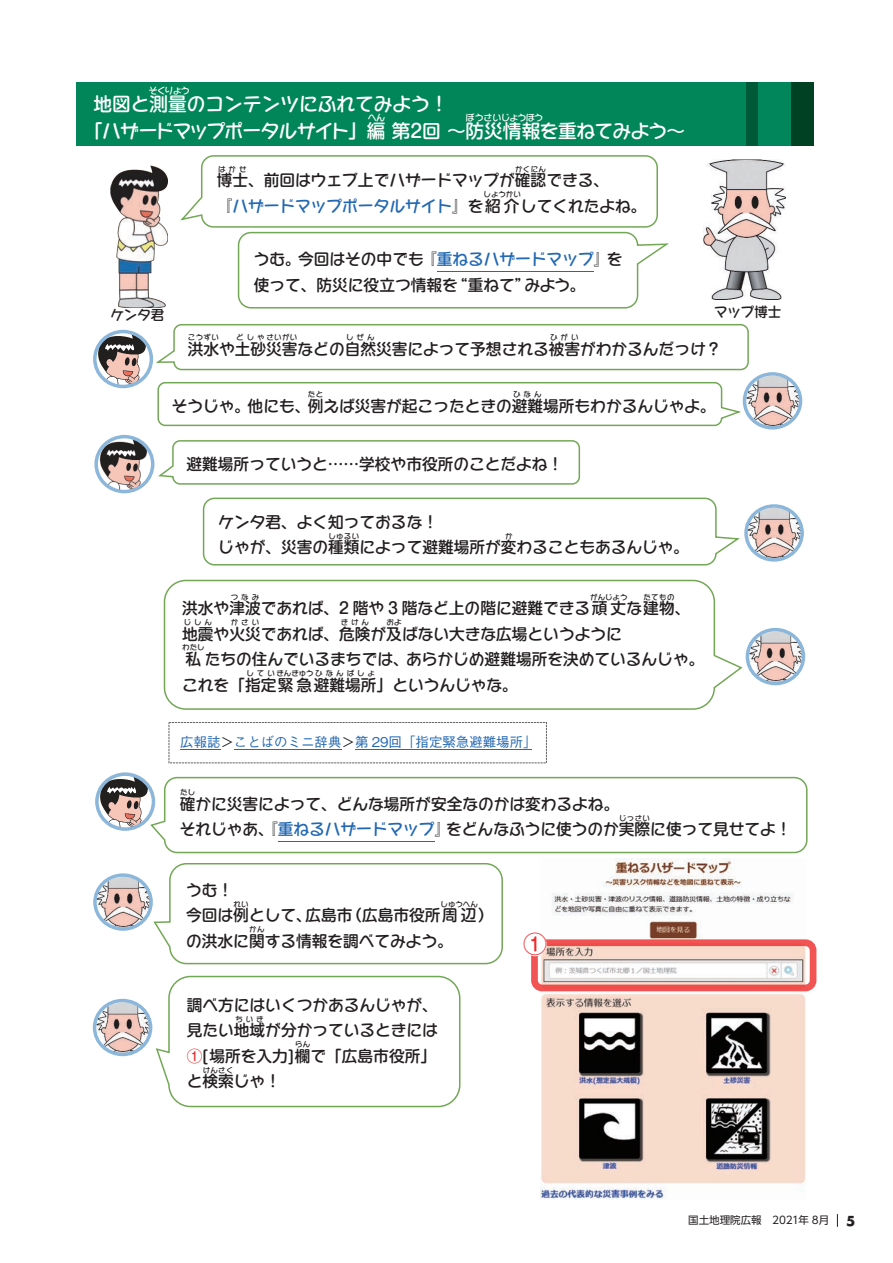
<style>
.page{position:relative;width:893px;height:1263px;background:#fff}
.page>*{position:absolute;margin:0;border:0;box-sizing:border-box;transform-origin:0 0}
.t1{font:500 24px "Shin M Go Pr 6 N";color:#ee2a29}
.t2{font:500 18.75px/26.8px "Capie N Std";letter-spacing:-.02em;color:#fff}
.t3{font:500 15.75px/25.3px "Capie N Std";color:#231f20}
.t4{font:500 15.75px "Shin M Go Pr 6 N";color:#231f20}
.t5{font:500 13.5px "Gothic BBB Pr 6 N";color:#2268b3}
.t6{font:500 13.5px "Capie N Std";color:#231f20}
.t7{font:13.5px "Futura Koyu";color:#231f20}
.t8{font:10.5px "UD Shin Go NT Pr 6 N";color:#231f20}
.t9{font:500 9px "Capie N Std";letter-spacing:-.045em;color:#fff}
.t10{font:500 9px "Capie N Std";letter-spacing:-.065em;color:#fff}
.t11{font:500 7.5px "Capie N Std";letter-spacing:.05em;color:#231f20}
.t12{font:500 7.5px "Capie N Std";letter-spacing:.395em;color:#231f20}
.t13{font:500 7.5px "Capie N Std";letter-spacing:.15em;color:#231f20}
.s1{font-family:"Shin M Go Pr 6 N"}
.s2{color:#2268b3}
.s3{font-family:"Shin M Go Pr 6 N";color:#2268b3}
.s4{color:#231f20}
.s5{font-family:"Capie N Std"}
.s6{color:#ee2a29}
</style>
<div class="page">
<svg style="left:837px;top:1214px;width:1px;height:13px"></svg>
<div style="left:77px;top:82px;width:737px;height:64px;background:#008659"></div>
<div style="left:746px;top:82px;width:11px;height:64px;background:#005938"></div>
<div style="left:791px;top:82px;width:23px;height:64px;background:#004124"></div>
<img style="left:541px;top:859px;width:266px;height:341px">
<img style="left:703px;top:160px;width:83px;height:139px">
<img style="left:111px;top:165px;width:57px;height:143px">
<svg style="left:180px;top:155px;width:489px;height:154px"></svg>
<hr style="left:437px;top:271px;width:157px;height:1px;background:#2268b3">
<div style="left:169px;top:722px;width:378px;height:41px;border:1px dashed #636366"></div>
<hr style="left:180px;top:749px;width:40px;height:1px;background:#2268b3">
<hr style="left:234px;top:749px;width:108px;height:1px;background:#2268b3">
<hr style="left:355px;top:749px;width:177px;height:1px;background:#2268b3">
<svg style="left:95px;top:772px;width:54px;height:59px"></svg>
<svg style="left:149px;top:776px;width:659px;height:78px"></svg>
<hr style="left:278px;top:841px;width:157px;height:1px;background:#2268b3">
<svg style="left:93px;top:863px;width:410px;height:102px"></svg>
<svg style="left:92px;top:975px;width:369px;height:133px"></svg>
<svg style="left:93px;top:324px;width:711px;height:242px"></svg>
<svg style="left:745px;top:627px;width:61px;height:59px"></svg>
<svg style="left:163px;top:579px;width:580px;height:131px"></svg>
<div style="left:531px;top:939px;width:285px;height:52px;border:7px solid #ee2a29;border-radius:8px"></div>
<img style="left:531px;top:917px;width:19px;height:40px">
<p class="t10" style="left:149px;top:84px;width:42px">そくりょう</p>
<p class="t2" style="left:84px;top:88px;width:603px;text-indent:9px"><span class="s1">地図</span>と<span class="s1">測量</span>のコンテンツにふれてみよう！<br>「ハザードマップポータルサイト」<span class="s1">編第</span>2<span class="s1">回</span> ～<span class="s1">防災情報</span>を<span class="s1">重</span>ねてみよう～</p>
<p class="t10" style="left:368px;top:111px;width:19px">へん</p>
<p class="t9" style="left:465px;top:111px;width:79px">ぼうさいじょうほう</p>
<p class="t11" style="left:218px;top:163px;width:30px">はかせ</p>
<p class="t11" style="left:515px;top:163px;width:32px">かくにん</p>
<p class="t11" style="left:484px;top:189px;width:39px">しょうかい</p>
<p class="t3" style="left:217px;top:166px;width:431px"><span class="s1">博士</span>、<span class="s1">前回</span>はウェブ<span class="s1">上</span>でハザードマップが<span class="s1">確認</span>できる、<br>『<span class="s2">ハザードマップポータルサイト</span>』を<span class="s1">紹介</span>してくれたよね。</p>
<p class="t3" style="left:254px;top:245px;width:370px">うむ。<span class="s1">今回</span>はその<span class="s1">中</span>でも『<span class="s3">重</span><span class="s2">ねるハザードマップ</span>』を<span class="s1">使</span>って、<span class="s1">防災</span>に<span class="s1">役立</span>つ<span class="s1">情報</span>を“<span class="s1">重</span>ねて”みよう。</p>
<p class="t6" style="left:111px;top:305px;width:55px">ケンタ<span class="s1">君</span></p>
<p class="t6" style="left:714px;top:301px;width:69px">マップ<span class="s1">博士</span></p>
<p class="t11" style="left:188px;top:332px;width:32px">こうずい</p>
<p class="t13" style="left:236px;top:332px;width:63px">どしゃさいがい</p>
<p class="t11" style="left:346px;top:332px;width:30px">しぜん</p>
<p class="t11" style="left:550px;top:332px;width:30px">ひがい</p>
<p class="t3" style="left:188px;top:334px;width:535px"><span class="s1">洪水</span>や<span class="s1">土砂災害</span>などの<span class="s1">自然災害</span>によって<span class="s1">予想</span>される<span class="s1">被害</span>がわかるんだっけ？</p>
<p class="t11" style="left:308px;top:388px;width:17px">たと</p>
<p class="t11" style="left:513px;top:388px;width:30px">ひなん</p>
<p class="t3" style="left:172px;top:391px;width:545px">そうじゃ。<span class="s1">他</span>にも、<span class="s1">例</span>えば<span class="s1">災害</span>が<span class="s1">起</span>こったときの<span class="s1">避難場所</span>もわかるんじゃよ。</p>
<p class="t3" style="left:187px;top:449px;width:378px"><span class="s1">避難場所</span>っていうと……<span class="s1">学校</span>や<span class="s1">市役所</span>のことだよね！</p>
<p class="t3" style="left:218px;top:508px;width:472px">ケンタ<span class="s1">君</span>、よく<span class="s1">知</span>っておるな！<br>じゃが、<span class="s1">災害</span>の<span class="s1">種類</span>によって<span class="s1">避難場所</span>が<span class="s1">変</span>わることもあるんじゃ。</p>
<p class="t11" style="left:328px;top:530px;width:32px">しゅるい</p>
<p class="t11" style="left:505px;top:530px;width:9px">か</p>
<p class="t11" style="left:231px;top:591px;width:30px">つなみ</p>
<p class="t11" style="left:590px;top:591px;width:39px">がんじょう</p>
<p class="t11" style="left:643px;top:591px;width:32px">たてもの</p>
<p class="t3" style="left:182px;top:594px;width:524px"><span class="s1">洪水</span>や<span class="s1">津波</span>であれば、2 <span class="s1">階</span>や 3 <span class="s1">階</span>など<span class="s1">上</span>の<span class="s1">階</span>に<span class="s1">避難</span>できる<span class="s1">頑丈</span>な<span class="s1">建物</span>、<span class="s1">地震</span>や<span class="s1">火災</span>であれば、<span class="s1">危険</span>が<span class="s1">及</span>ばない<span class="s1">大</span>きな<span class="s1">広場</span>というように<br><span class="s1">私</span>たちの<span class="s1">住</span>んでいるまちでは、あらかじめ<span class="s1">避難場所</span>を<span class="s1">決</span>めているんじゃ。これを「<span class="s1">指定緊急避難場所</span>」というんじゃな。</p>
<p class="t11" style="left:184px;top:616px;width:30px">じしん</p>
<p class="t11" style="left:231px;top:616px;width:30px">かさい</p>
<p class="t11" style="left:341px;top:616px;width:30px">きけん</p>
<p class="t11" style="left:386px;top:616px;width:17px">およ</p>
<p class="t11" style="left:182px;top:642px;width:24px">わたし</p>
<p class="t12" style="left:246px;top:667px;width:130px">していきんきゅうひなんばしょ</p>
<p class="t5" style="left:180px;top:731px;width:358px">広報誌<span class="s4">＞</span>ことばのミニ辞典<span class="s4">＞</span>第 29回「指定緊急避難場所」</p>
<p class="t11" style="left:180px;top:787px;width:17px">たし</p>
<p class="t3" style="left:180px;top:789px;width:613px"><span class="s1">確</span>かに<span class="s1">災害</span>によって、どんな<span class="s1">場所</span>が<span class="s1">安全</span>なのかは<span class="s1">変</span>わるよね。<br>それじゃあ、『<span class="s3">重</span><span class="s2">ねるハザードマップ</span>』をどんなふうに<span class="s1">使</span>うのか<span class="s1">実際</span>に<span class="s1">使</span>って<span class="s1">見</span>せてよ！</p>
<p class="t11" style="left:619px;top:812px;width:32px">じっさい</p>
<p class="t3" style="left:186px;top:875px;width:49px">うむ！</p>
<p class="t4" style="left:186px;top:902px;width:309px">今回<span class="s5">は</span>例<span class="s5">として、</span>広島市<span class="s5">（</span>広島市役所周辺<span class="s5">）</span></p>
<p class="t3" style="left:186px;top:926px;width:268px">の<span class="s1">洪水</span>に<span class="s1">関</span>する<span class="s1">情報</span>を<span class="s1">調</span>べてみよう。</p>
<p class="t11" style="left:233px;top:898px;width:17px">れい</p>
<p class="t11" style="left:441px;top:898px;width:39px">しゅうへん</p>
<p class="t11" style="left:249px;top:923px;width:17px">かん</p>
<p class="t3" style="left:187px;top:991px;width:253px"><span class="s1">調</span>べ<span class="s1">方</span>にはいくつかあるんじゃが、<span class="s1">見</span>たい<span class="s1">地域</span>が<span class="s1">分</span>かっているときには</p>
<p class="t4" style="left:187px;top:1043px;width:251px"><span class="s6">①</span><span class="s5">[</span>場所<span class="s5">を</span>入力<span class="s5">]</span>欄<span class="s5">で「</span>広島市役所<span class="s5">」</span></p>
<p class="t3" style="left:187px;top:1067px;width:96px">と<span class="s1">検索</span>じゃ！</p>
<p class="t11" style="left:235px;top:1013px;width:30px">ちいき</p>
<p class="t11" style="left:295px;top:1039px;width:17px">らん</p>
<p class="t11" style="left:203px;top:1064px;width:32px">けんさく</p>
<h1 class="t1" style="left:523px;top:924px;width:25px">①</h1>
<p class="t8" style="left:688px;top:1212px;width:142px">国土地理院広報　2021年 8月</p>
<p class="t7" style="left:846px;top:1211px;width:11px">5</p>
</div>
